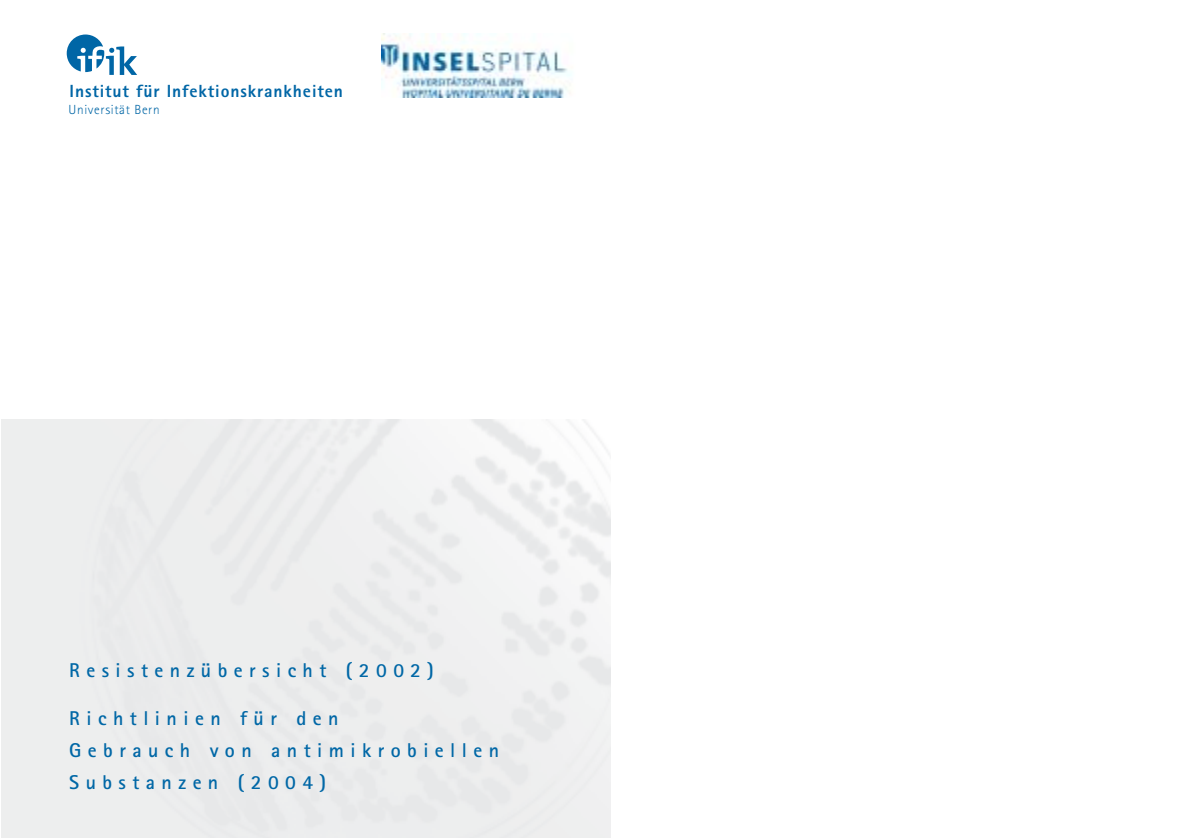
<style>
.page{position:relative;width:1190px;height:838px;background:#fff}
.page>*{position:absolute;margin:0;border:0;box-sizing:border-box;transform-origin:0 0}
.t1{font:700 20px/32px "Rotis Sans Serif";letter-spacing:.32em;color:#0067a6}
.t2{font:800 17.6px "Rotis Sans Serif";letter-spacing:.05em;color:#0066a6}
.t3{font:300 13.2px "Rotis Sans Serif";letter-spacing:.05em;color:#0066a6}
</style>
<div class="page">
<svg style="left:67px;top:35px;width:70px;height:40px"></svg>
<img style="left:381px;top:34px;width:190px;height:64px">
<p class="t2" style="left:70px;top:85px;width:275px">Institut für Infektionskrankheiten</p>
<p class="t3" style="left:69px;top:105px;width:93px">Universität Bern</p>
<p class="t1" style="left:69px;top:656px;width:366px">Resistenzübersicht (2002)</p>
<p class="t1" style="left:69px;top:704px;width:431px">Richtlinien für den<br>Gebrauch von antimikrobiellen<br>Substanzen (2004)</p>
</div>
